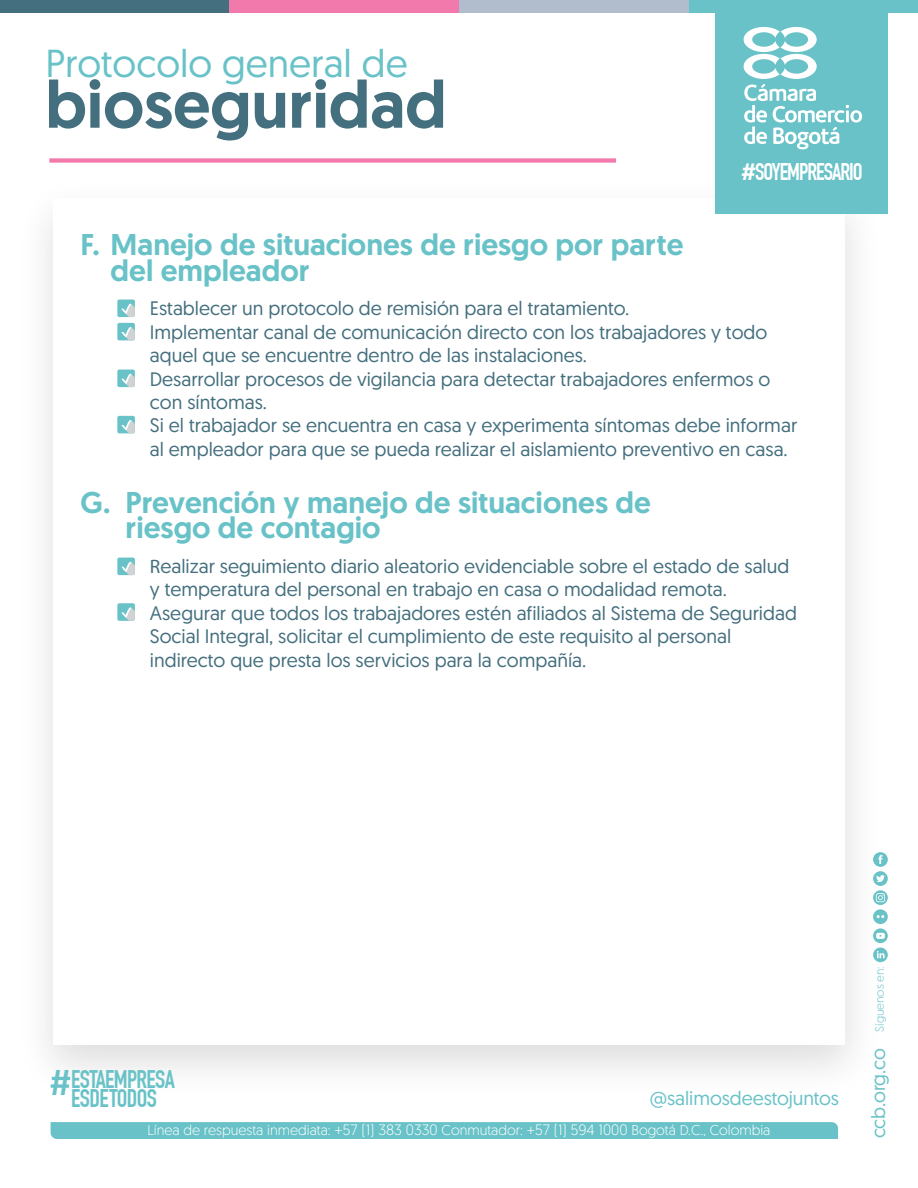
<style>
.page{position:relative;width:918px;height:1188px;background:#fff}
.page>*{position:absolute;margin:0;border:0;box-sizing:border-box;transform-origin:0 0}
.t1{font:500 66.75px "Geomanist";color:#446f7e}
.t2{font:39px "Geomanist";color:#68c2c7}
.t3{font:500 30px/25.5px "Geomanist";color:#68c2c7}
.t4{font:700 24.9px/19.5px "DIN Condensed";letter-spacing:-.025em;color:#68c2c7;text-align:center}
.t5{font:700 23.7px "DIN Condensed";letter-spacing:-.045em;color:#fff}
.t6{font:19.5px/23.4px "Geomanist";color:#446f7e}
.t7{font:19.5px "Geomanist";letter-spacing:-.005em;color:#68c2c7}
.t8{font:300 14.25px "Geomanist";color:#fff}
.t9{font:300 11.85px "Geomanist";color:#68c2c7}
.s1{font-family:"Geomanist";font-weight:500}
.s2{font-family:"Myriad Pro"}
.s3{font-family:"DIN Pro";font-weight:500;font-size:34.95px}
.s4{font-size:15px}
</style>
<div class="page">
<img style="left:45px;top:213px;width:843px;height:857px">
<div style="left:54px;top:198px;width:791px;height:847px;background:#fff"></div>
<div style="left:51px;top:1122px;width:787px;height:17px;background:#68c2c7"></div>
<svg style="left:873px;top:852px;width:15px;height:110px"></svg>
<div style="left:715px;top:0;width:173px;height:213px;background:#68c2c7"></div>
<svg style="left:744px;top:27px;width:118px;height:122px"></svg>
<div style="left:49px;top:158px;width:567px;height:5px;background:#f279aa"></div>
<div style="left:0;top:0;width:230px;height:12px;background:#446f7e"></div>
<div style="left:230px;top:0;width:229px;height:12px;background:#f179ab"></div>
<div style="left:688px;top:0;width:230px;height:12px;background:#68c2c7"></div>
<div style="left:459px;top:0;width:229px;height:12px;background:#b1bdcd"></div>
<div style="left:117px;top:300px;width:18px;height:17px;background:#68c2c7;border-radius:2px"></div>
<svg style="left:121px;top:303px;width:14px;height:14px"></svg>
<div style="left:117px;top:323px;width:18px;height:17px;background:#68c2c7;border-radius:2px"></div>
<svg style="left:121px;top:327px;width:14px;height:13px"></svg>
<div style="left:117px;top:370px;width:18px;height:17px;background:#68c2c7;border-radius:2px"></div>
<svg style="left:121px;top:374px;width:14px;height:13px"></svg>
<div style="left:117px;top:416px;width:18px;height:17px;background:#68c2c7;border-radius:2px"></div>
<svg style="left:121px;top:420px;width:14px;height:13px"></svg>
<div style="left:117px;top:558px;width:18px;height:17px;background:#68c2c7;border-radius:2px"></div>
<svg style="left:121px;top:562px;width:14px;height:13px"></svg>
<div style="left:117px;top:603px;width:18px;height:18px;background:#68c2c7;border-radius:2px"></div>
<svg style="left:121px;top:607px;width:14px;height:14px"></svg>
<h2 class="t2" style="left:45px;top:38px;width:364px">Protocolo general de</h2>
<h1 class="t1" style="left:45px;top:60px;width:403px">bioseguridad</h1>
<h3 class="t3" style="left:111px;top:231px;width:575px;text-indent:-30px">F. Manejo de situaciones de riesgo por parte del empleador</h3>
<p class="t5" style="left:741px;top:157px;width:123px"><span class="s1">#</span>SOYEMPRESARIO</p>
<h3 class="t3" style="left:81px;top:489px;width:31px">G.</h3>
<p class="t6" style="left:150px;top:296px;width:649px">Establecer un protocolo de remisión para el tratamiento.<br>Implementar canal de comunicación directo con los trabajadores y todo aquel que se encuentre dentro de las instalaciones.<br>Desarrollar procesos de vigilancia para detectar trabajadores enfermos o con síntomas.<br>Si el trabajador se encuentra en casa y experimenta síntomas debe informar al empleador para que se pueda realizar el aislamiento preventivo en casa.</p>
<h3 class="t3" style="left:126px;top:489px;width:527px">Prevención y manejo de situaciones de riesgo de contagio</h3>
<p class="t6" style="left:150px;top:554px;width:649px"><span class="s2">R</span>ealizar seguimiento diario aleatorio evidenciable sobre el estado de salud y temperatura del personal en trabajo en casa o modalidad remota.<br>Asegurar que todos los trabajadores estén afiliados al Sistema de Seguridad Social Integral, solicitar el cumplimiento de este requisito al personal indirecto que presta los servicios para la compañía.</p>
<p class="t4" style="left:48px;top:1069px;width:128px"><span class="s3">#</span>ESTAEMPRESA<br>ESDETODOS</p>
<p class="t7" style="left:650px;top:1086px;width:191px">@salimosdeestojuntos</p>
<p class="t8" style="left:148px;top:1121px;width:624px">Línea de respuesta inmediata: <span class="s4">+57 (1) 383 0330</span> Conmutador: <span class="s4">+57 (1) 594 1000</span> Bogotá D.C., Colombia</p>
<p class="t9" style="left:872px;top:1032px;width:66px;rotate:-90deg">Síguenos en:</p>
<p class="t7" style="left:866px;top:1138px;width:92px;rotate:-90deg">ccb.org.co</p>
</div>
